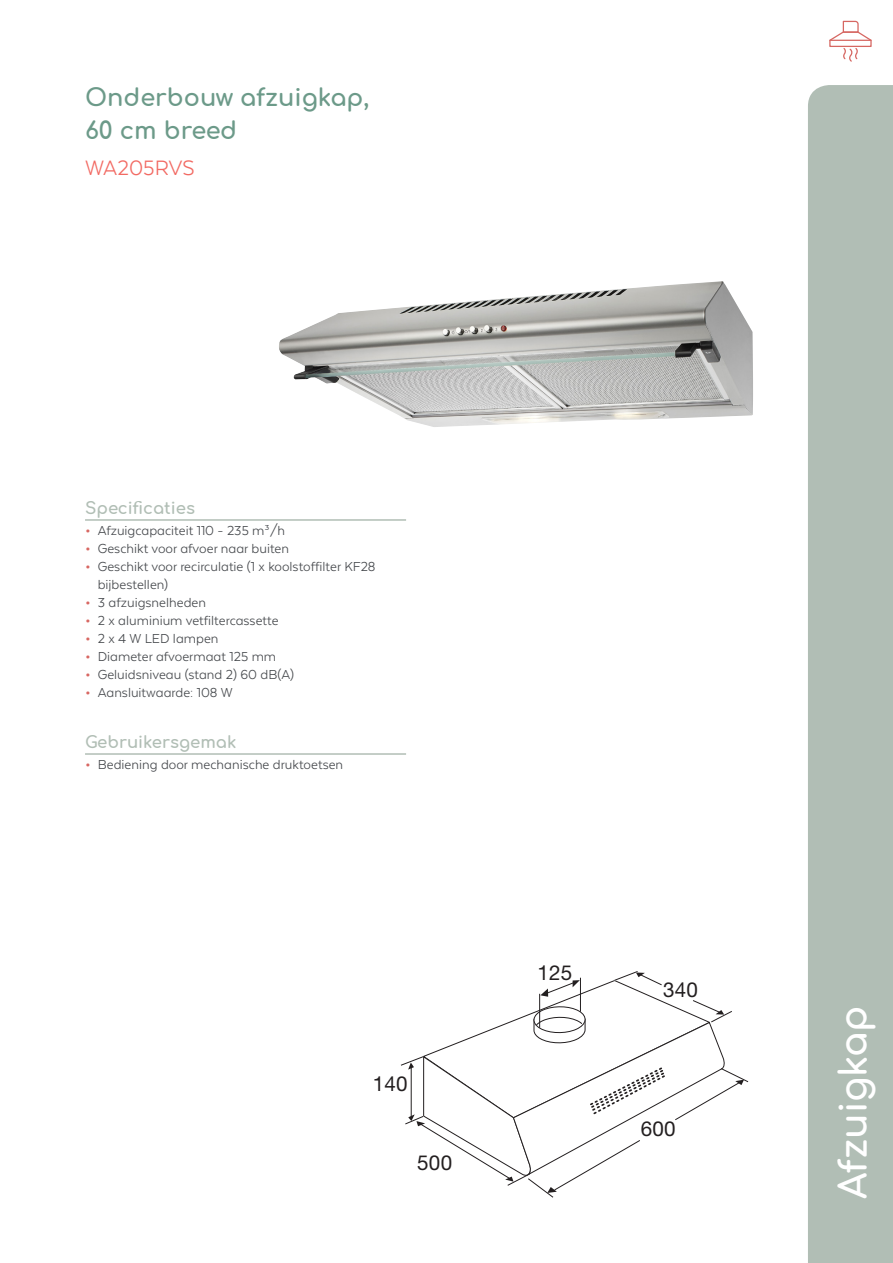
<style>
.page{position:relative;width:893px;height:1263px;background:#fff}
.page>*{position:absolute;margin:0;border:0;box-sizing:border-box;transform-origin:0 0}
.t1{font:700 37.5px "Comfortaa";color:#fff}
.Productnaam{font:700 24px/33px "Comfortaa";color:#6c9a89}
.Productnaam-2{font:24px "Texta Alt";color:#f26a63}
.t2{font:20.7px "Helvetica Neue";letter-spacing:.01em;color:#231f20}
.Producttekst_kop{font:700 16.5px "Comfortaa";color:#b1beb5}
.t3{font:15px/18px "Texta Alt";color:#44474b}
.s1{font-weight:700;font-size:18px;color:#d86762}
</style>
<div class="page">
<div style="left:808px;top:85px;width:85px;height:1178px;background:#b1beb5"></div>
<svg style="left:829px;top:20px;width:43px;height:42px"></svg>
<img style="left:279px;top:281px;width:474px;height:146px">
<hr style="left:85px;top:519px;width:321px;height:2px;background:#b1beb5">
<hr style="left:85px;top:753px;width:321px;height:2px;background:#b1beb5">
<svg style="left:401px;top:971px;width:348px;height:227px"></svg>
<p class="Productnaam" style="left:85px;top:78px;width:286px">Onderbouw afzuigkap,<br>60 cm breed</p>
<p class="Productnaam-2" style="left:85px;top:156px;width:111px">WA205RVS</p>
<p class="Producttekst_kop" style="left:85px;top:493px;width:112px">Specificaties</p>
<p class="t3" style="left:85px;top:521px;width:202px"><span class="s1">•</span> Afzuigcapaciteit 110 - 235 m³/h</p>
<p class="t3" style="left:85px;top:539px;width:206px"><span class="s1">•</span> Geschikt voor afvoer naar buiten</p>
<p class="t3" style="left:98px;top:557px;width:279px;text-indent:-13px"><span class="s1">•</span> Geschikt voor recirculatie (1 x koolstoffilter KF28 bijbestellen)</p>
<p class="t3" style="left:85px;top:593px;width:123px"><span class="s1">•</span> 3 afzuigsnelheden</p>
<p class="t3" style="left:85px;top:611px;width:195px"><span class="s1">•</span> 2 x aluminium vetfiltercassette</p>
<p class="t3" style="left:85px;top:629px;width:135px"><span class="s1">•</span> 2 x 4 W LED lampen</p>
<p class="t3" style="left:85px;top:647px;width:193px"><span class="s1">•</span> Diameter afvoermaat 125 mm</p>
<p class="t3" style="left:85px;top:665px;width:210px"><span class="s1">•</span> Geluidsniveau (stand 2) 60 dB(A)</p>
<p class="t3" style="left:85px;top:683px;width:149px"><span class="s1">•</span> Aansluitwaarde: 108 W</p>
<p class="Producttekst_kop" style="left:85px;top:727px;width:153px">Gebruikersgemak</p>
<p class="t3" style="left:85px;top:755px;width:260px"><span class="s1">•</span> Bediening door mechanische druktoetsen</p>
<p class="t2" style="left:373px;top:1071px;width:36px">140</p>
<p class="t2" style="left:417px;top:1150px;width:36px">500</p>
<p class="t2" style="left:538px;top:960px;width:36px">125</p>
<p class="t2" style="left:663px;top:977px;width:36px">340</p>
<p class="t2" style="left:641px;top:1116px;width:36px">600</p>
<h1 class="t1" style="left:819px;top:1199px;width:195px;rotate:-90deg">Afzuigkap</h1>
</div>
